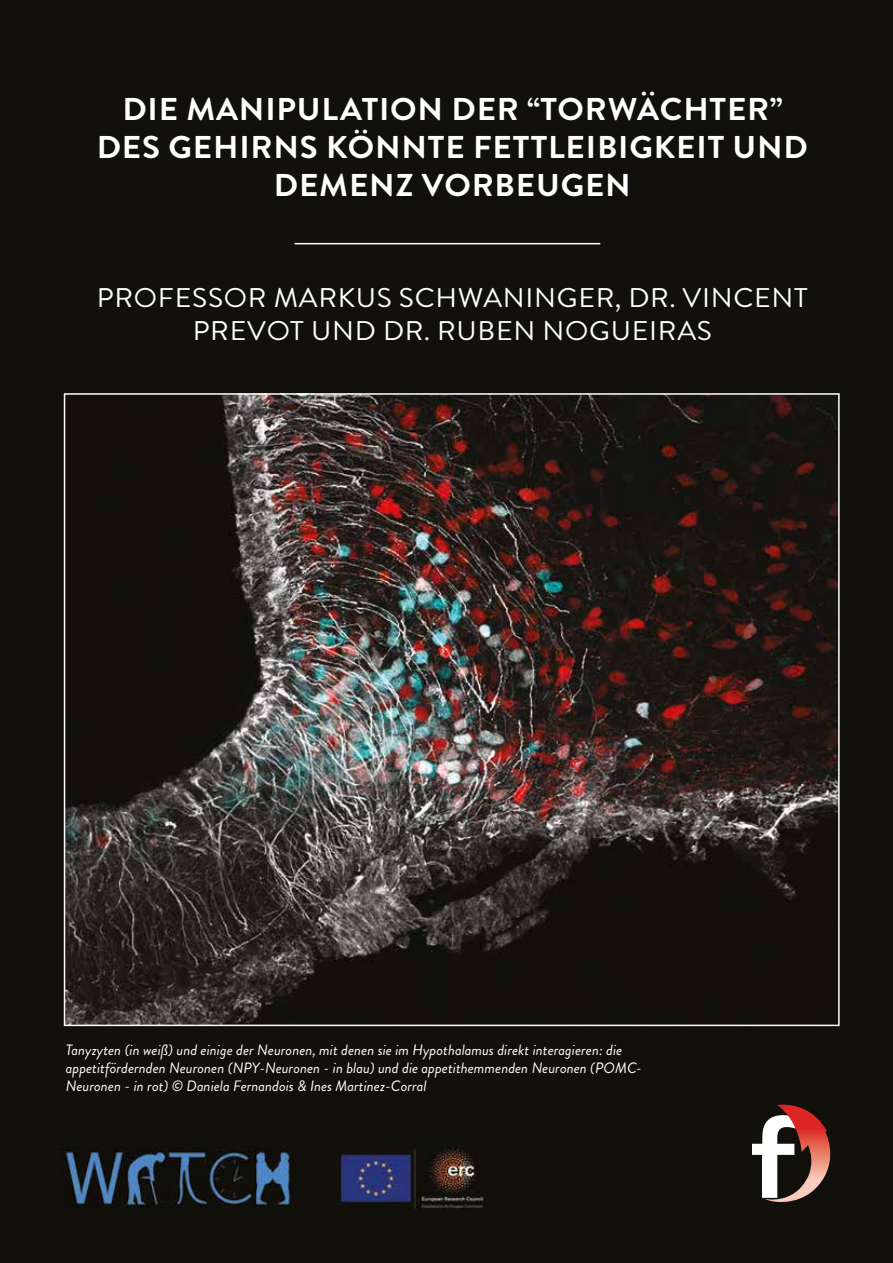
<style>
.page{position:relative;width:893px;height:1263px;background:#12100b}
.page>*{position:absolute;margin:0;border:0;box-sizing:border-box;transform-origin:0 0}
.t1{font:700 31.5px/37.8px "Brandon Grotesque";letter-spacing:.025em;color:#fff;text-align:center;scale:1.05 1}
.t2{font:27px/32.4px "Brandon Grotesque";letter-spacing:.025em;color:#fff;text-align:center;scale:1.05 1}
.t3{font:italic 15px/18px "Brandon Grotesque";color:#fff}
</style>
<div class="page">
<img style="left:67px;top:396px;width:770px;height:627px">
<hr style="left:295px;top:243px;width:305px;height:1px;background:#fff">
<svg style="left:752px;top:1105px;width:79px;height:98px"></svg>
<img style="left:62px;top:1147px;width:232px;height:62px">
<img style="left:340px;top:1147px;width:144px;height:62px">
<h1 class="t1" style="left:97px;top:91px;width:679px">DIE MANIPULATION DER “TORWÄCHTER”<br>DES GEHIRNS KÖNNTE FETTLEIBIGKEIT UND<br>DEMENZ VORBEUGEN</h1>
<h2 class="t2" style="left:97px;top:282px;width:679px">PROFESSOR MARKUS SCHWANINGER, DR. VINCENT<br>PREVOT UND DR. RUBEN NOGUEIRAS</h2>
<p class="t3" style="left:66px;top:1041px;width:578px">Tanyzyten (in weiß) und einige der Neuronen, mit denen sie im Hypothalamus direkt interagieren: die appetitfördernden Neuronen (NPY-Neuronen - in blau) und die appetithemmenden Neuronen (POMC-<br>Neuronen - in rot) © Daniela Fernandois &amp; Ines Martinez-Corral</p>
</div>
